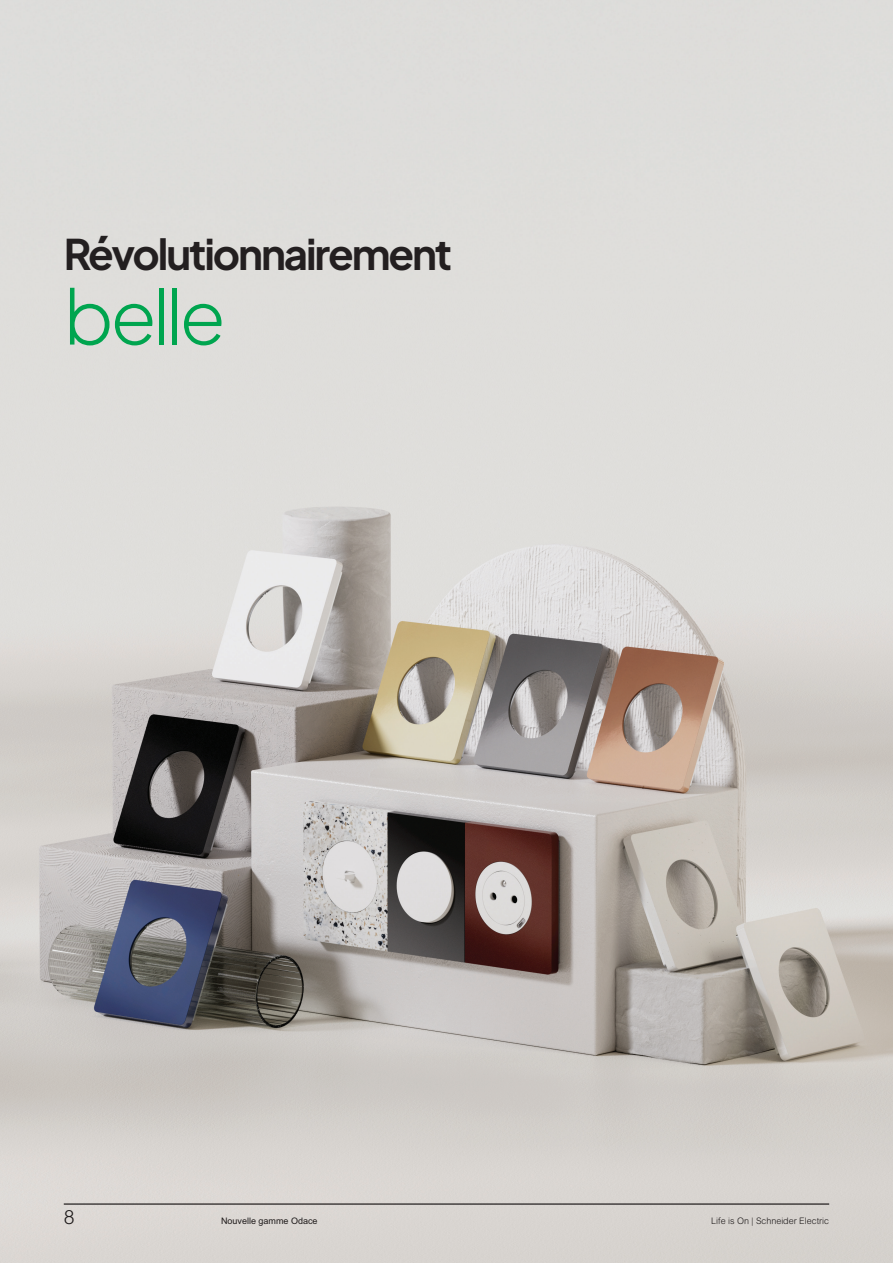
<style>
.page{position:relative;width:893px;height:1263px;background:#fff}
.page>*{position:absolute;margin:0;border:0;box-sizing:border-box;transform-origin:0 0}
.t1{font:300 75px "Plus Jakarta Sans";letter-spacing:-.05em;color:#00a54f}
.t2{font:700 42px "Plus Jakarta Sans";letter-spacing:-.05em;color:#231f20}
.t3{font:300 19.5px "Arial MT Std";color:#231f20}
.t4{font:300 9px "Arial Rounded MT Pro";color:#231f20}
.t5{font:9px "Arial MT Std";color:#231f20}
</style>
<div class="page">
<img style="left:0;top:0;width:893px;height:1263px">
<h2 class="t2" style="left:64px;top:217px;width:390px">Révolutionnairement</h2>
<h1 class="t1" style="left:64px;top:256px;width:164px">belle</h1>
<h3 class="t3" style="left:64px;top:1206px;width:12px">8</h3>
<p class="t5" style="left:221px;top:1216px;width:98px">Nouvelle gamme Odace</p>
<p class="t4" style="left:711px;top:1216px;width:119px">Life is On | Schneider Electric</p>
</div>
